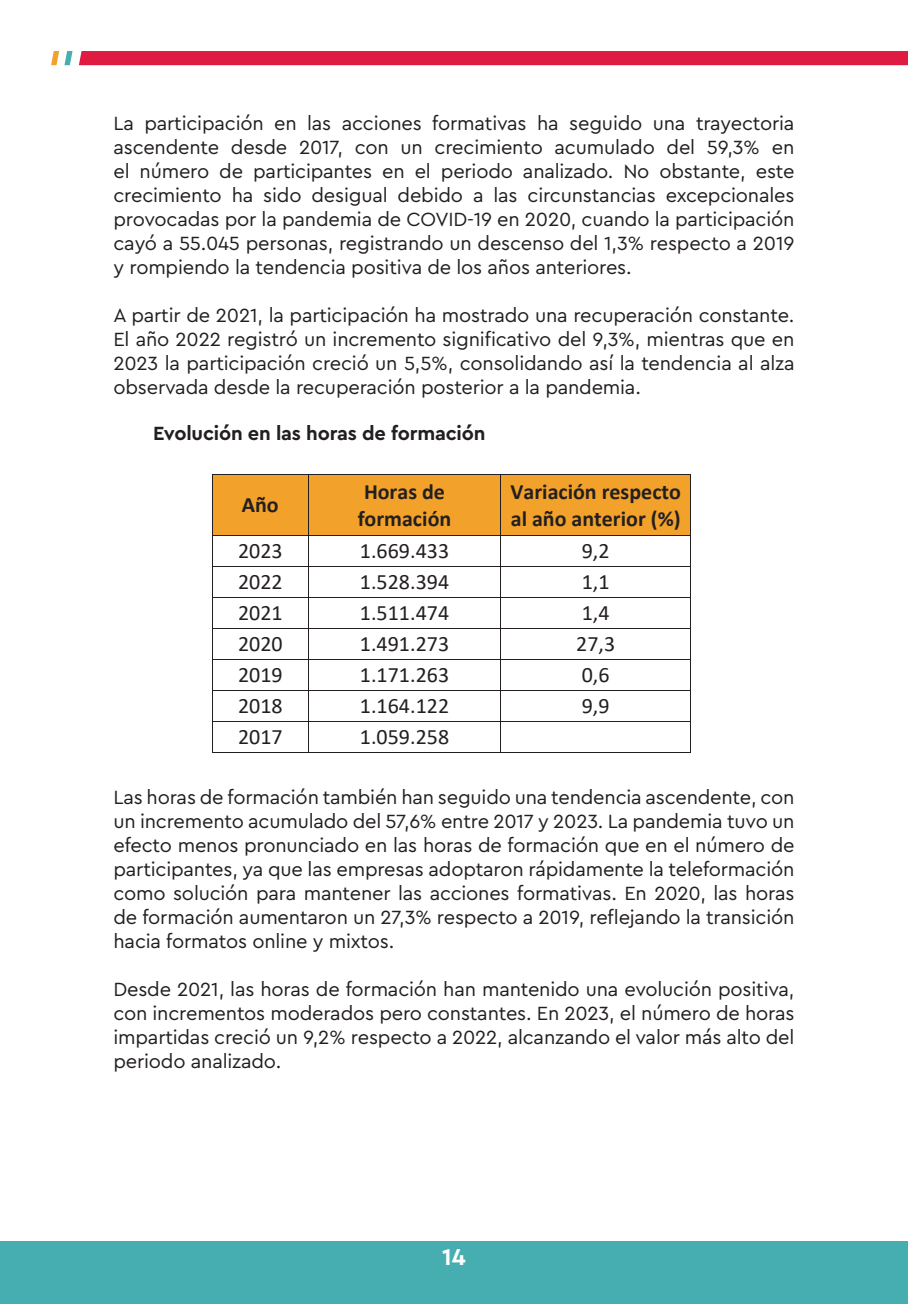
<style>
.page{position:relative;width:908px;height:1304px;background:#fff}
.page>*{position:absolute;margin:0;border:0;box-sizing:border-box;transform-origin:0 0}
.t1{font:700 24px "Cera Pro";color:#fff}
.t2{font:22px "Calibri";color:#231f20}
.t3{font:700 22px/26.8px "Calibri";color:#231f20}
.t4{font:20px/24px "Cera Pro";letter-spacing:-.01em;color:#231f20;text-align:justify}
.t5{font:700 20px "Cera Pro";letter-spacing:-.01em;color:#231f20}
</style>
<div class="page">
<div style="left:0;top:1242px;width:907px;height:62px;background:#46aeb1"></div>
<div style="left:79px;top:51px;width:828px;height:14px;background:#df1b41"></div>
<svg style="left:51px;top:51px;width:21px;height:14px"></svg>
<div style="left:213px;top:475px;width:95px;height:60px;background:#f2a12a"></div>
<div style="left:308px;top:475px;width:192px;height:60px;background:#f2a12a"></div>
<div style="left:500px;top:475px;width:190px;height:60px;background:#f2a12a"></div>
<hr style="left:213px;top:474px;width:95px;height:1px;background:#231f20">
<hr style="left:309px;top:474px;width:191px;height:1px;background:#231f20">
<hr style="left:501px;top:474px;width:189px;height:1px;background:#231f20">
<hr style="left:212px;top:475px;width:1px;height:60px;background:#231f20">
<hr style="left:308px;top:475px;width:1px;height:60px;background:#231f20">
<hr style="left:500px;top:475px;width:1px;height:60px;background:#231f20">
<hr style="left:690px;top:475px;width:1px;height:60px;background:#231f20">
<hr style="left:213px;top:535px;width:95px;height:1px;background:#231f20">
<hr style="left:309px;top:535px;width:191px;height:1px;background:#231f20">
<hr style="left:501px;top:535px;width:189px;height:1px;background:#231f20">
<hr style="left:212px;top:536px;width:1px;height:30px;background:#231f20">
<hr style="left:308px;top:536px;width:1px;height:30px;background:#231f20">
<hr style="left:500px;top:536px;width:1px;height:30px;background:#231f20">
<hr style="left:690px;top:536px;width:1px;height:30px;background:#231f20">
<hr style="left:213px;top:566px;width:95px;height:1px;background:#231f20">
<hr style="left:309px;top:566px;width:191px;height:1px;background:#231f20">
<hr style="left:501px;top:566px;width:189px;height:1px;background:#231f20">
<hr style="left:212px;top:567px;width:1px;height:30px;background:#231f20">
<hr style="left:308px;top:567px;width:1px;height:30px;background:#231f20">
<hr style="left:500px;top:567px;width:1px;height:30px;background:#231f20">
<hr style="left:690px;top:567px;width:1px;height:30px;background:#231f20">
<hr style="left:213px;top:597px;width:95px;height:1px;background:#231f20">
<hr style="left:309px;top:597px;width:191px;height:1px;background:#231f20">
<hr style="left:501px;top:597px;width:189px;height:1px;background:#231f20">
<hr style="left:212px;top:598px;width:1px;height:30px;background:#231f20">
<hr style="left:308px;top:598px;width:1px;height:30px;background:#231f20">
<hr style="left:500px;top:598px;width:1px;height:30px;background:#231f20">
<hr style="left:690px;top:598px;width:1px;height:30px;background:#231f20">
<hr style="left:213px;top:628px;width:95px;height:1px;background:#231f20">
<hr style="left:309px;top:628px;width:191px;height:1px;background:#231f20">
<hr style="left:501px;top:628px;width:189px;height:1px;background:#231f20">
<hr style="left:212px;top:629px;width:1px;height:30px;background:#231f20">
<hr style="left:308px;top:629px;width:1px;height:30px;background:#231f20">
<hr style="left:500px;top:629px;width:1px;height:30px;background:#231f20">
<hr style="left:690px;top:629px;width:1px;height:30px;background:#231f20">
<hr style="left:213px;top:659px;width:95px;height:1px;background:#231f20">
<hr style="left:309px;top:659px;width:191px;height:1px;background:#231f20">
<hr style="left:501px;top:659px;width:189px;height:1px;background:#231f20">
<hr style="left:212px;top:660px;width:1px;height:30px;background:#231f20">
<hr style="left:308px;top:660px;width:1px;height:30px;background:#231f20">
<hr style="left:500px;top:660px;width:1px;height:30px;background:#231f20">
<hr style="left:690px;top:660px;width:1px;height:30px;background:#231f20">
<hr style="left:213px;top:690px;width:95px;height:1px;background:#231f20">
<hr style="left:309px;top:690px;width:191px;height:1px;background:#231f20">
<hr style="left:501px;top:690px;width:189px;height:1px;background:#231f20">
<hr style="left:212px;top:691px;width:1px;height:30px;background:#231f20">
<hr style="left:308px;top:691px;width:1px;height:30px;background:#231f20">
<hr style="left:500px;top:691px;width:1px;height:30px;background:#231f20">
<hr style="left:690px;top:691px;width:1px;height:30px;background:#231f20">
<hr style="left:213px;top:721px;width:95px;height:1px;background:#231f20">
<hr style="left:309px;top:721px;width:191px;height:1px;background:#231f20">
<hr style="left:501px;top:721px;width:189px;height:1px;background:#231f20">
<hr style="left:212px;top:722px;width:1px;height:30px;background:#231f20">
<hr style="left:213px;top:752px;width:95px;height:1px;background:#231f20">
<hr style="left:308px;top:722px;width:1px;height:30px;background:#231f20">
<hr style="left:309px;top:752px;width:191px;height:1px;background:#231f20">
<hr style="left:500px;top:722px;width:1px;height:30px;background:#231f20">
<hr style="left:501px;top:752px;width:189px;height:1px;background:#231f20">
<hr style="left:690px;top:722px;width:1px;height:30px;background:#231f20">
<p class="t4" style="left:113px;top:110px;width:682px">La participación en las acciones formativas ha seguido una trayectoria ascendente desde 2017, con un crecimiento acumulado del 59,3% en el número de participantes en el periodo analizado. No obstante, este crecimiento ha sido desigual debido a las circunstancias excepcionales provocadas por la pandemia de COVID-19 en 2020, cuando la participación cayó a 55.045 personas, registrando un descenso del 1,3% respecto a 2019 y rompiendo la tendencia positiva de los años anteriores.</p>
<p class="t4" style="left:113px;top:302px;width:682px">A partir de 2021, la participación ha mostrado una recuperación constante.<br>El año 2022 registró un incremento significativo del 9,3%, mientras que en 2023 la participación creció un 5,5%, consolidando así la tendencia al alza observada desde la recuperación posterior a la pandemia.</p>
<p class="t5" style="left:153px;top:420px;width:333px">Evolución en las horas de formación</p>
<p class="t3" style="left:242px;top:491px;width:38px">Año</p>
<p class="t3" style="left:357px;top:478px;width:95px">Horas de formación</p>
<p class="t3" style="left:510px;top:478px;width:172px">Variación respecto al año anterior (%)</p>
<p class="t2" style="left:238px;top:536px;width:46px">2023</p>
<p class="t2" style="left:360px;top:536px;width:91px">1.669.433</p>
<p class="t2" style="left:581px;top:536px;width:29px">9,2</p>
<p class="t2" style="left:238px;top:567px;width:46px">2022</p>
<p class="t2" style="left:360px;top:567px;width:91px">1.528.394</p>
<p class="t2" style="left:581px;top:567px;width:29px">1,1</p>
<p class="t2" style="left:238px;top:598px;width:46px">2021</p>
<p class="t2" style="left:360px;top:598px;width:91px">1.511.474</p>
<p class="t2" style="left:581px;top:598px;width:29px">1,4</p>
<p class="t2" style="left:238px;top:629px;width:46px">2020</p>
<p class="t2" style="left:360px;top:629px;width:91px">1.491.273</p>
<p class="t2" style="left:576px;top:629px;width:40px">27,3</p>
<p class="t2" style="left:238px;top:660px;width:46px">2019</p>
<p class="t2" style="left:360px;top:660px;width:91px">1.171.263</p>
<p class="t2" style="left:581px;top:660px;width:29px">0,6</p>
<p class="t2" style="left:238px;top:691px;width:46px">2018</p>
<p class="t2" style="left:360px;top:691px;width:91px">1.164.122</p>
<p class="t2" style="left:581px;top:691px;width:29px">9,9</p>
<p class="t2" style="left:238px;top:722px;width:46px">2017</p>
<p class="t2" style="left:360px;top:722px;width:91px">1.059.258</p>
<p class="t4" style="left:113px;top:785px;width:682px">Las horas de formación también han seguido una tendencia ascendente, con un incremento acumulado del 57,6% entre 2017 y 2023. La pandemia tuvo un efecto menos pronunciado en las horas de formación que en el número de participantes, ya que las empresas adoptaron rápidamente la teleformación como solución para mantener las acciones formativas. En 2020, las horas de formación aumentaron un 27,3% respecto a 2019, reflejando la transición hacia formatos online y mixtos.</p>
<p class="t4" style="left:113px;top:977px;width:682px">Desde 2021, las horas de formación han mantenido una evolución positiva, con incrementos moderados pero constantes. En 2023, el número de horas impartidas creció un 9,2% respecto a 2022, alcanzando el valor más alto del periodo analizado.</p>
<p class="t1" style="left:442px;top:1241px;width:25px">14</p>
</div>
